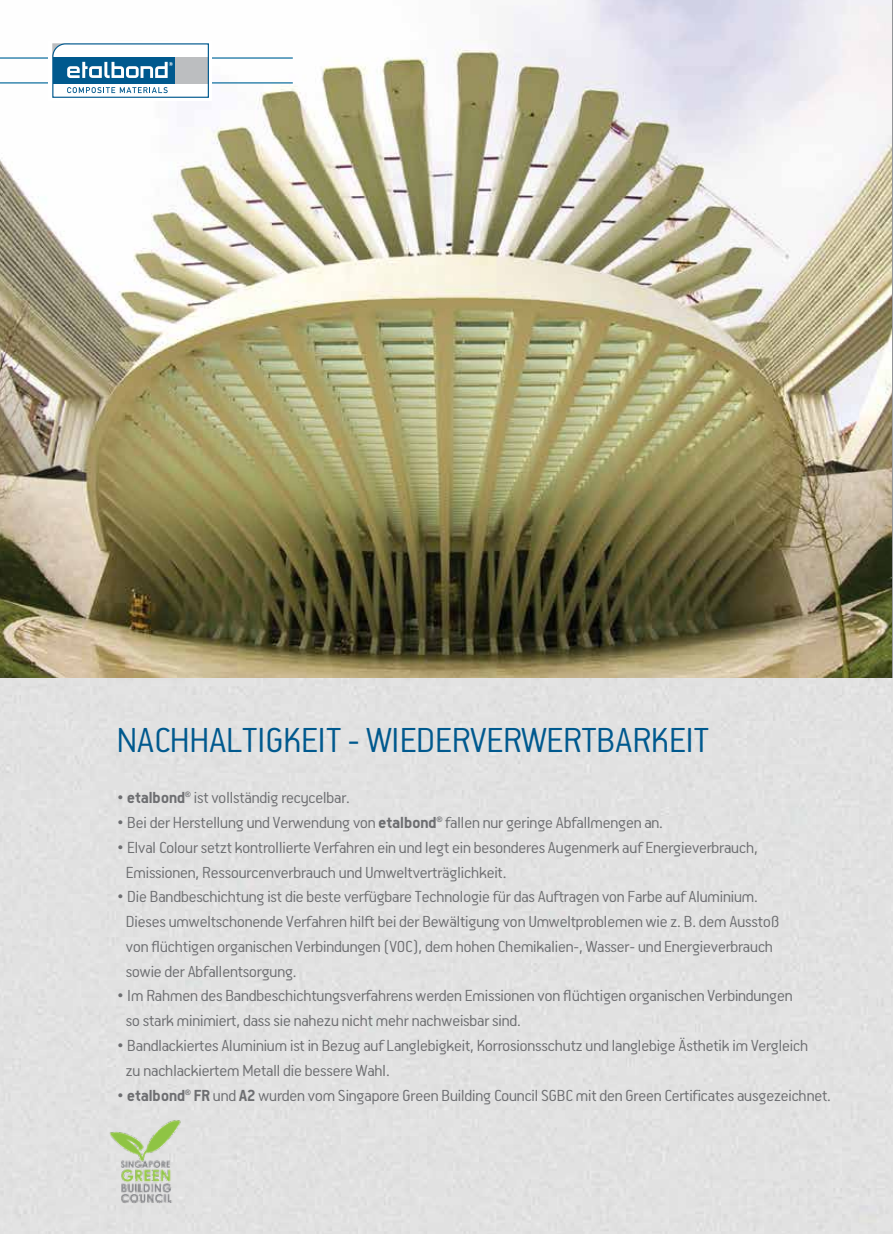
<style>
.page{position:relative;width:893px;height:1234px;background:#fff}
.page>*{position:absolute;margin:0;border:0;box-sizing:border-box;transform-origin:0 0}
.t1{font:300 39px "PF Premier Text";letter-spacing:-.005em;color:#00598e}
.t2{font:300 18px/24.8px "PF Premier Text";letter-spacing:-.005em;color:#6d6e71}
.t3{font:700 18px "PF Premier Text";letter-spacing:-.005em;color:#6d6e71}
.t4{font:800 7.5px "CF Jeckyl";color:#6d6e71}
.s1{font-weight:300}
.s2{font-weight:700}
</style>
<div class="page">
<div style="left:0;top:677px;width:891px;height:556px;background:#e1e1e1"></div>
<img style="left:891px;top:677px;width:2px;height:556px">
<img style="left:0;top:0;width:893px;height:677px">
<img style="left:107px;top:1117px;width:76px;height:89px">
<hr style="left:0;top:57px;width:293px;height:2px;background:#04689a">
<hr style="left:0;top:82px;width:293px;height:1px;background:#04689a">
<div style="left:49px;top:41px;width:163px;height:60px;background:#fff"></div>
<svg style="left:52px;top:43px;width:157px;height:55px"></svg>
<h1 class="t1" style="left:117px;top:720px;width:594px">NACHHALTIGKEIT - WIEDERVERWERTBARKEIT</h1>
<p class="t3" style="left:117px;top:788px;width:70px"><span class="s1">•</span> etalbond</p>
<p class="t4" style="left:185px;top:790px;width:7px">®</p>
<p class="t2" style="left:194px;top:785px;width:158px">ist vollständig recycelbar.</p>
<p class="t2" style="left:117px;top:810px;width:321px">• Bei der Herstellung und Verwendung von <span class="s2">etalbond</span></p>
<p class="t4" style="left:437px;top:815px;width:7px">®</p>
<p class="t2" style="left:445px;top:810px;width:219px">fallen nur geringe Abfallmengen an.</p>
<p class="t2" style="left:126px;top:834px;width:633px;text-indent:-9px">• Elval Colour setzt kontrollierte Verfahren ein und legt ein besonderes Augenmerk auf Energieverbrauch,<br>Emissionen, Ressourcenverbrauch und Umweltverträglichkeit.</p>
<p class="t2" style="left:126px;top:884px;width:655px;text-indent:-9px">• Die Bandbeschichtung ist die beste verfügbare Technologie für das Auftragen von Farbe auf Aluminium.<br>Dieses umweltschonende Verfahren hilft bei der Bewältigung von Umweltproblemen wie z. B. dem Ausstoß von flüchtigen organischen Verbindungen (VOC), dem hohen Chemikalien-, Wasser- und Energieverbrauch sowie der Abfallentsorgung.</p>
<p class="t2" style="left:126px;top:983px;width:668px;text-indent:-9px">• Im Rahmen des Bandbeschichtungsverfahrens werden Emissionen von flüchtigen organischen Verbindungen so stark minimiert, dass sie nahezu nicht mehr nachweisbar sind.</p>
<p class="t2" style="left:126px;top:1032px;width:684px;text-indent:-9px">• Bandlackiertes Aluminium ist in Bezug auf Langlebigkeit, Korrosionsschutz und langlebige Ästhetik im Vergleich zu nachlackiertem Metall die bessere Wahl.</p>
<p class="t3" style="left:117px;top:1085px;width:70px"><span class="s1">•</span> etalbond</p>
<p class="t4" style="left:185px;top:1087px;width:7px">®</p>
<p class="t2" style="left:194px;top:1082px;width:639px"><span class="s2">FR</span> und <span class="s2">A2</span> wurden vom Singapore Green Building Council SGBC mit den Green Certificates ausgezeichnet.</p>
</div>
